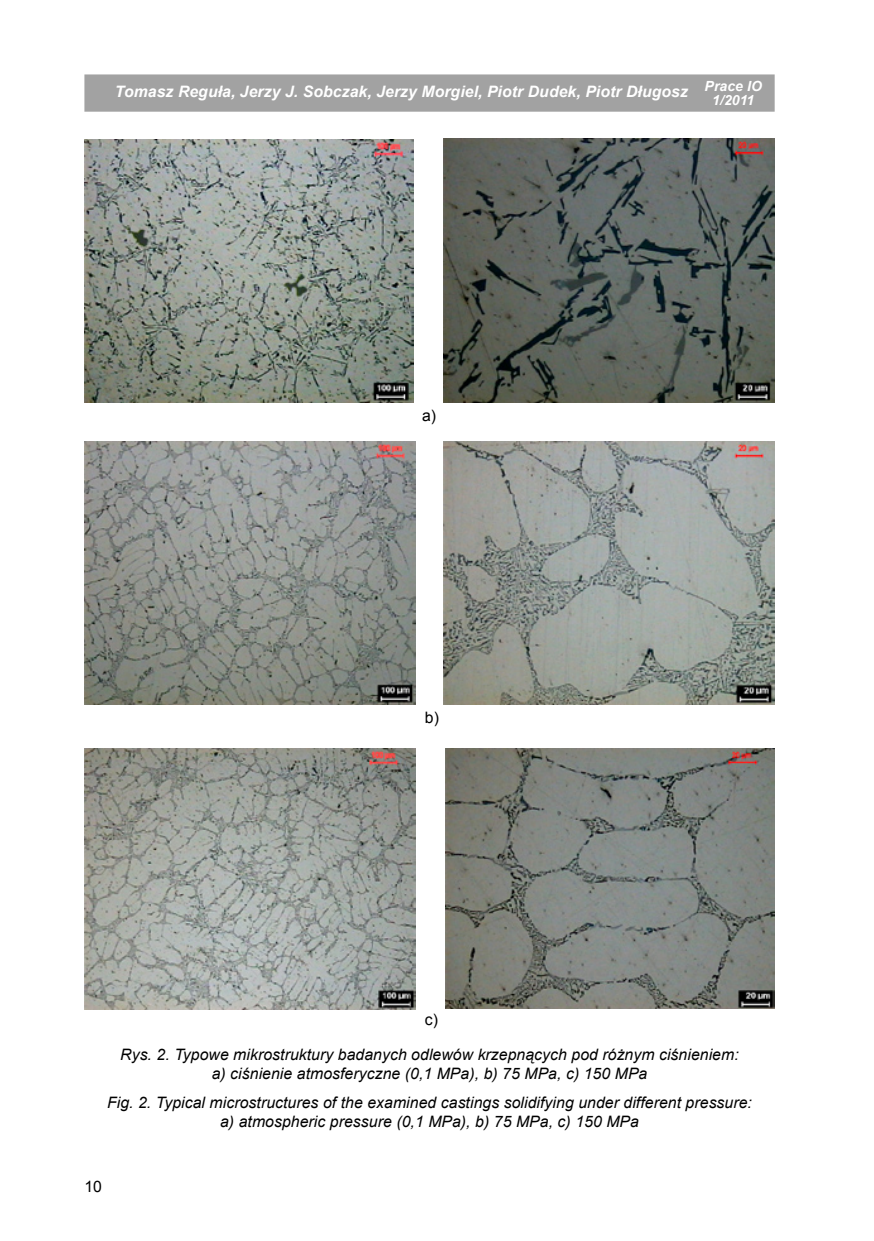
<style>
.page{position:relative;width:874px;height:1241px;background:#fff}
.page>*{position:absolute;margin:0;border:0;box-sizing:border-box;transform-origin:0 0}
.t1{font:italic 15.75px/18.9px "Arial";letter-spacing:.005em;color:#000;text-align:center}
.t2{font:italic 700 15.75px "Arial";letter-spacing:.005em;color:#fff}
.t3{font:15.75px "Arial";color:#000}
.t4{font:italic 700 14px/14px "Arial";letter-spacing:.005em;color:#fff;text-align:center}
</style>
<div class="page">
<div style="left:84px;top:74px;width:690px;height:38px;background:#a2a2a2;border:2px solid #818181"></div>
<img style="left:84px;top:441px;width:331px;height:263px">
<img style="left:443px;top:441px;width:331px;height:263px">
<img style="left:84px;top:748px;width:331px;height:261px">
<img style="left:445px;top:748px;width:329px;height:260px">
<img style="left:84px;top:139px;width:329px;height:263px">
<img style="left:443px;top:139px;width:331px;height:263px">
<p class="t2" style="left:115px;top:81px;width:574px">Tomasz Reguła, Jerzy J. Sobczak, Jerzy Morgiel, Piotr Dudek, Piotr Długosz</p>
<p class="t4" style="left:704px;top:79px;width:59px">Prace IO<br>1/2011</p>
<p class="t3" style="left:422px;top:405px;width:16px">a)</p>
<p class="t3" style="left:425px;top:707px;width:16px">b)</p>
<p class="t3" style="left:425px;top:1008px;width:15px">c)</p>
<p class="t1" style="left:120px;top:1045px;width:619px">Rys. 2. Typowe mikrostruktury badanych odlewów krzepnących pod różnym ciśnieniem: a) ciśnienie atmosferyczne (0,1 MPa), b) 75 MPa, c) 150 MPa</p>
<p class="t1" style="left:107px;top:1093px;width:646px">Fig. 2. Typical microstructures of the examined castings solidifying under different pressure: a) atmospheric pressure (0,1 MPa), b) 75 MPa, c) 150 MPa</p>
<p class="t3" style="left:84px;top:1175px;width:19px">10</p>
</div>
